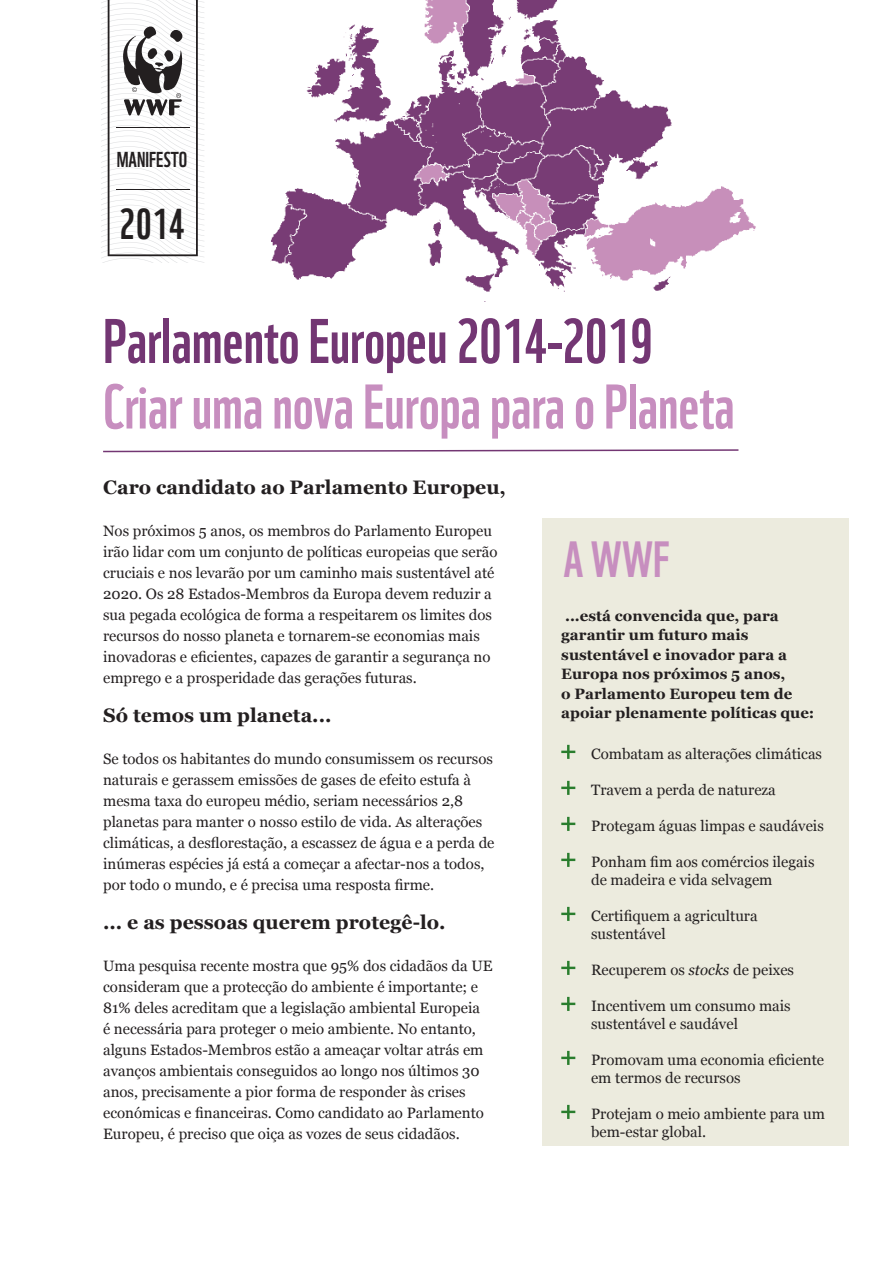
<style>
.page{position:relative;width:893px;height:1263px;background:#fff}
.page>*{position:absolute;margin:0;border:0;box-sizing:border-box;transform-origin:0 0}
.t1{font:61.2px "WWF";color:#c78ebf}
.t2{font:61.2px "WWF";color:#733673}
.t3{font:49.5px "WWF";color:#c78ebf}
.t4{font:42px "WWF";color:#231f20}
.t5{font:21px "WWF";color:#231f20}
.t6{font:700 19.5px "Georgia";color:#231f20}
.t7{font:15px/21px "Georgia";color:#231f20}
.t8{font:700 15px/19.5px "Georgia";color:#231f20}
.s1{font-style:italic}
</style>
<div class="page">
<img style="left:270px;top:0;width:486px;height:302px">
<div style="left:542px;top:519px;width:307px;height:627px;background:#ecebde"></div>
<svg style="left:101px;top:0;width:103px;height:263px"></svg>
<svg style="left:561px;top:745px;width:14px;height:14px"></svg>
<svg style="left:561px;top:781px;width:14px;height:14px"></svg>
<svg style="left:561px;top:817px;width:14px;height:14px"></svg>
<svg style="left:561px;top:853px;width:14px;height:14px"></svg>
<svg style="left:561px;top:907px;width:14px;height:14px"></svg>
<svg style="left:561px;top:961px;width:14px;height:14px"></svg>
<svg style="left:561px;top:997px;width:14px;height:14px"></svg>
<svg style="left:561px;top:1051px;width:14px;height:14px"></svg>
<svg style="left:561px;top:1105px;width:14px;height:14px"></svg>
<svg style="left:103px;top:449px;width:636px;height:4px"></svg>
<h3 class="t5" style="left:117px;top:143px;width:72px">Manifesto</h3>
<h3 class="t4" style="left:119px;top:191px;width:67px">2014</h3>
<h1 class="t2" style="left:103px;top:293px;width:551px">Parlamento Europeu 2014-2019</h1>
<h1 class="t1" style="left:103px;top:359px;width:633px">Criar uma nova Europa para o Planeta</h1>
<h3 class="t6" style="left:103px;top:475px;width:404px">Caro candidato ao Parlamento Europeu,</h3>
<p class="t7" style="left:103px;top:521px;width:396px">Nos próximos 5 anos, os membros do Parlamento Europeu irão lidar com um conjunto de políticas europeias que serão cruciais e nos levarão por um caminho mais sustentável até 2020. Os 28 Estados-Membros da Europa devem reduzir a sua pegada ecológica de forma a respeitarem os limites dos recursos do nosso planeta e tornarem-se economias mais inovadoras e eficientes, capazes de garantir a segurança no emprego e a prosperidade das gerações futuras.</p>
<h3 class="t6" style="left:103px;top:703px;width:230px">Só temos um planeta...</h3>
<p class="t7" style="left:103px;top:749px;width:393px">Se todos os habitantes do mundo consumissem os recursos naturais e gerassem emissões de gases de efeito estufa à mesma taxa do europeu médio, seriam necessários 2,8 planetas para manter o nosso estilo de vida. As alterações climáticas, a desflorestação, a escassez de água e a perda de inúmeras espécies já está a começar a afectar-nos a todos, por todo o mundo, e é precisa uma resposta firme.</p>
<h3 class="t6" style="left:103px;top:910px;width:344px">... e as pessoas querem protegê-lo.</h3>
<p class="t7" style="left:103px;top:956px;width:391px">Uma pesquisa recente mostra que 95% dos cidadãos da UE consideram que a protecção do ambiente é importante; e 81% deles acreditam que a legislação ambiental Europeia<br>é necessária para proteger o meio ambiente. No entanto, alguns Estados-Membros estão a ameaçar voltar atrás em avanços ambientais conseguidos ao longo nos últimos 30 anos, precisamente a pior forma de responder às crises económicas e financeiras. Como candidato ao Parlamento Europeu, é preciso que oiça as vozes de seus cidadãos.</p>
<h2 class="t3" style="left:563px;top:521px;width:105px">A WWF</h2>
<p class="t8" style="left:561px;top:606px;width:255px">...está convencida que, para garantir um futuro mais sustentável e inovador para a<br>Europa nos próximos 5 anos,<br>o Parlamento Europeu tem de apoiar plenamente políticas que:</p>
<p class="t7" style="left:591px;top:743px;width:233px">Combatam as alterações climáticas</p>
<p class="t7" style="left:591px;top:779px;width:186px">Travem a perda de natureza</p>
<p class="t7" style="left:591px;top:815px;width:234px">Protegam águas limpas e saudáveis</p>
<p class="t7" style="left:591px;top:853px;width:225px;line-height:18px">Ponham fim aos comércios ilegais de madeira e vida selvagem</p>
<p class="t7" style="left:591px;top:907px;width:168px;line-height:18px">Certifiquem a agricultura sustentável</p>
<p class="t7" style="left:591px;top:959px;width:204px">Recuperem os <span class="s1">stocks</span> de peixes</p>
<p class="t7" style="left:591px;top:997px;width:201px;line-height:18px">Incentivem um consumo mais sustentável e saudável</p>
<p class="t7" style="left:591px;top:1051px;width:235px;line-height:18px">Promovam uma economia eficiente em termos de recursos</p>
<p class="t7" style="left:591px;top:1105px;width:235px;line-height:18px">Protejam o meio ambiente para um bem-estar global.</p>
</div>
